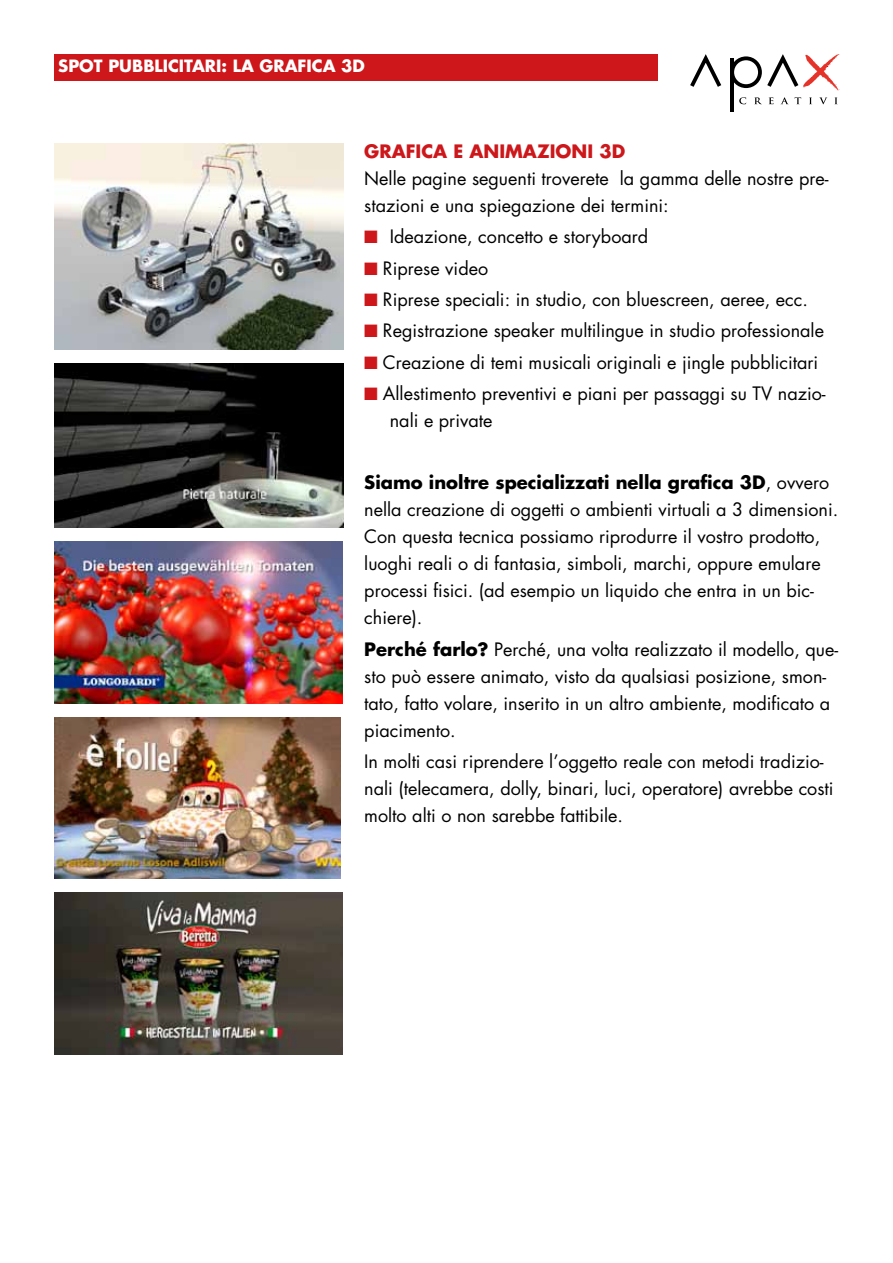
<style>
.page{position:relative;width:893px;height:1263px;background:#fff}
.page>*{position:absolute;margin:0;border:0;box-sizing:border-box;transform-origin:0 0}
.t1{font:18px/27px "Futura";color:#000}
.t2{font:700 18px "Futura";color:#cd171a}
.t3{font:700 16.5px "Futura";color:#fff}
.s1{color:#cd171a}
.s2{font-weight:700}
</style>
<div class="page">
<div style="left:54px;top:54px;width:604px;height:26px;background:#cd171a"></div>
<hr style="left:730px;top:59px;width:4px;height:53px;background:#000">
<svg style="left:690px;top:54px;width:31px;height:33px"></svg>
<svg style="left:730px;top:54px;width:109px;height:37px"></svg>
<svg style="left:739px;top:97px;width:7px;height:7px"></svg>
<svg style="left:754px;top:97px;width:8px;height:7px"></svg>
<svg style="left:769px;top:97px;width:5px;height:7px"></svg>
<svg style="left:781px;top:97px;width:20px;height:7px"></svg>
<svg style="left:809px;top:97px;width:3px;height:7px"></svg>
<svg style="left:819px;top:97px;width:8px;height:7px"></svg>
<svg style="left:834px;top:97px;width:4px;height:7px"></svg>
<img style="left:54px;top:144px;width:289px;height:205px">
<img style="left:54px;top:542px;width:288px;height:162px">
<img style="left:54px;top:892px;width:288px;height:162px">
<img style="left:54px;top:364px;width:289px;height:164px">
<img style="left:55px;top:717px;width:286px;height:161px">
<p class="t3" style="left:58px;top:55px;width:308px">SPOT PUBBLICITARI: LA GRAFICA 3D</p>
<p class="t2" style="left:364px;top:139px;width:262px">GRAFICA E ANIMAZIONI 3D</p>
<p class="t1" style="left:364px;top:165px;width:466px">Nelle pagine seguenti troverete la gamma delle nostre pre&shy;stazioni e una spiegazione dei termini:</p>
<p class="t1" style="left:364px;top:224px;width:285px"><span class="s1">■</span> Ideazione, concetto e storyboard</p>
<p class="t1" style="left:364px;top:255px;width:125px"><span class="s1">■</span> Riprese video</p>
<p class="t1" style="left:364px;top:286px;width:445px"><span class="s1">■</span> Riprese speciali: in studio, con bluescreen, aeree, ecc.</p>
<p class="t1" style="left:364px;top:317px;width:461px"><span class="s1">■</span> Registrazione speaker multilingue in studio professionale</p>
<p class="t1" style="left:364px;top:349px;width:455px"><span class="s1">■</span> Creazione di temi musicali originali e jingle pubblicitari</p>
<p class="t1" style="left:390px;top:380px;width:437px;text-indent:-26px"><span class="s1">■</span> Allestimento preventivi e piani per passaggi su TV nazio&shy;nali e private</p>
<p class="t1" style="left:364px;top:469px;width:475px"><span class="s2">Siamo inoltre specializzati nella grafica 3D</span>, ovvero nella creazione di oggetti o ambienti virtuali a 3 dimensioni.<br>Con questa tecnica possiamo riprodurre il vostro prodotto, luoghi reali o di fantasia, simboli, marchi, oppure emulare processi fisici. (ad esempio un liquido che entra in un bic&shy;chiere).</p>
<p class="t1" style="left:364px;top:636px;width:475px"><span class="s2">Perché farlo?</span> Perché, una volta realizzato il modello, que&shy;sto può essere animato, visto da qualsiasi posizione, smon&shy;tato, fatto volare, inserito in un altro ambiente, modificato a piacimento.</p>
<p class="t1" style="left:364px;top:748px;width:471px">In molti casi riprendere l’oggetto reale con metodi tradizio&shy;nali (telecamera, dolly, binari, luci, operatore) avrebbe costi molto alti o non sarebbe fattibile.</p>
</div>
